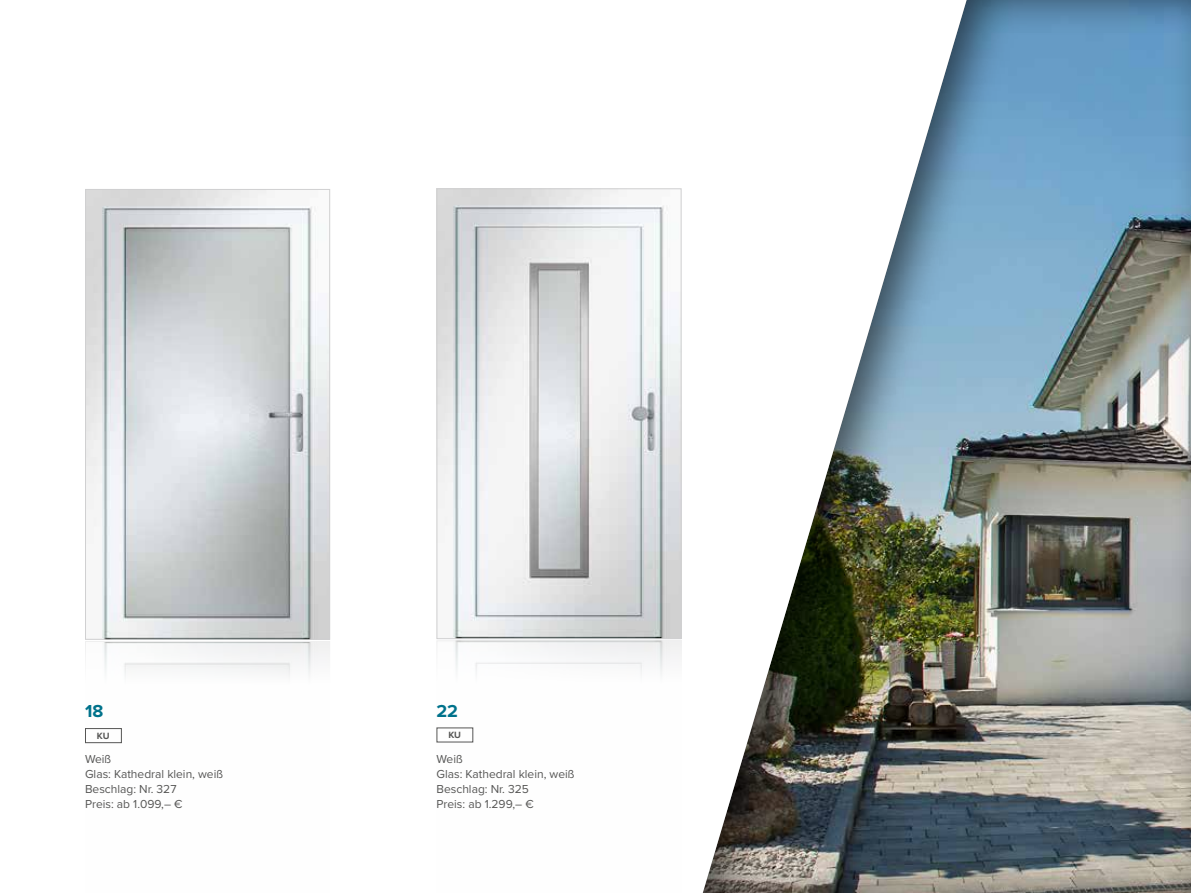
<style>
.page{position:relative;width:1191px;height:893px;background:#fff}
.page>*{position:absolute;margin:0;border:0;box-sizing:border-box;transform-origin:0 0}
.t1{font:700 18px "Proxima Nova";color:#00728b}
.t2{font:12px/15px "Proxima Nova";color:#565655}
.t3{font:700 9.45px "Proxima Nova";color:#565655}
</style>
<div class="page">
<img style="left:87px;top:191px;width:241px;height:447px">
<div style="left:85px;top:189px;width:245px;height:451px;border:1px solid #d0d0d1"></div>
<img style="left:438px;top:190px;width:241px;height:447px">
<div style="left:436px;top:188px;width:245px;height:451px;border:1px solid #d0d0d1"></div>
<svg style="left:85px;top:641px;width:245px;height:103px"></svg>
<svg style="left:436px;top:640px;width:245px;height:103px"></svg>
<div style="left:85px;top:728px;width:37px;height:15px;border:1px solid #565655"></div>
<div style="left:698px;top:0;width:493px;height:893px;background:#000;opacity:.6"></div>
<h1 class="t1" style="left:85px;top:697px;width:20px">18</h1>
<h1 class="t1" style="left:436px;top:697px;width:23px">22</h1>
<p class="t2" style="left:85px;top:751px;width:139px">Weiß<br>Glas: Kathedral klein, weiß<br>Beschlag: Nr. 327<br>Preis: ab 1.099,– €</p>
<p class="t2" style="left:436px;top:750px;width:139px">Weiß<br>Glas: Kathedral klein, weiß<br>Beschlag: Nr. 325<br>Preis: ab 1.299,– €</p>
<p class="t3" style="left:97px;top:729px;width:14px">KU</p>
<p class="t3" style="left:448px;top:728px;width:14px">KU</p>
</div>
